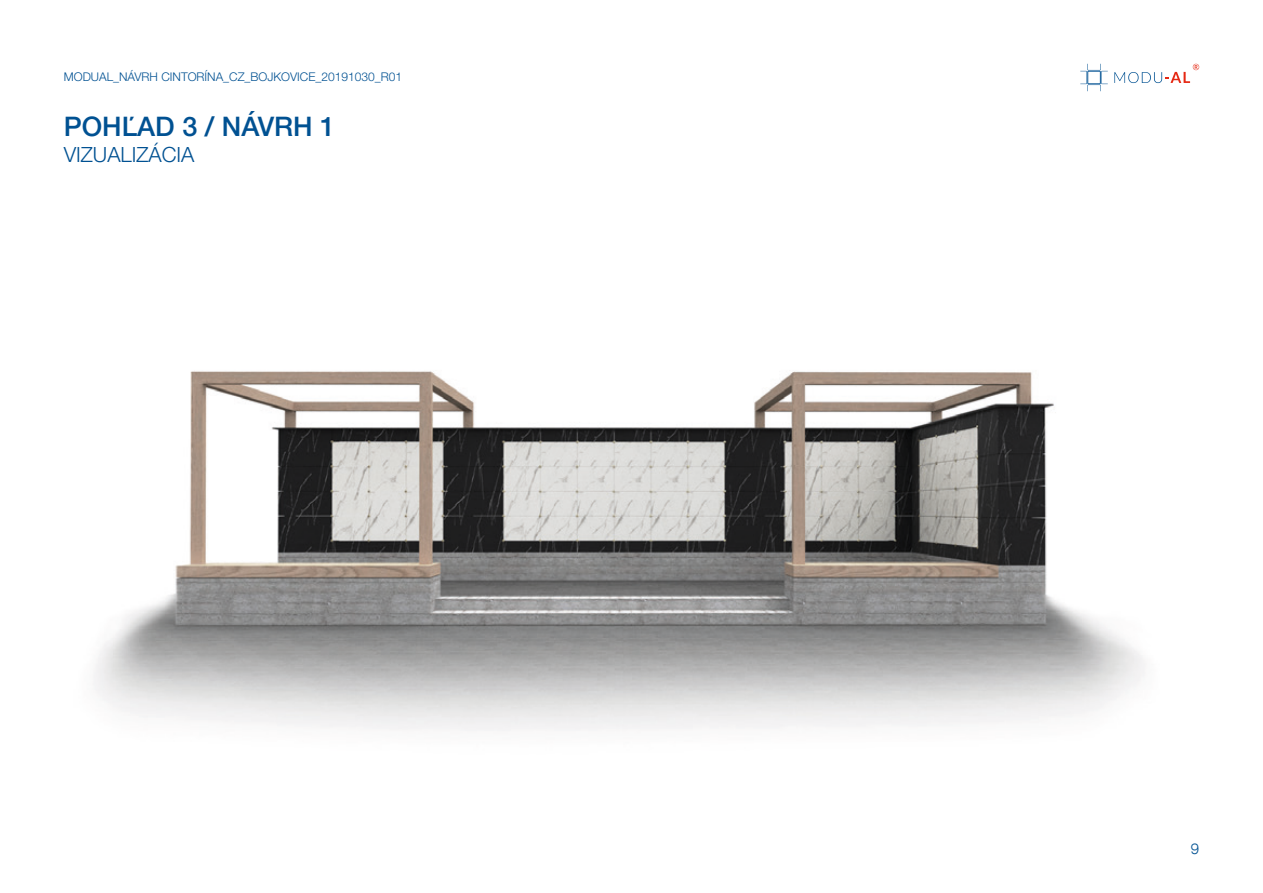
<style>
.page{position:relative;width:1263px;height:893px;background:#fff}
.page>*{position:absolute;margin:0;border:0;box-sizing:border-box;transform-origin:0 0}
.t1{font:500 27px "Helvetica Neue LT Pro";color:#005192}
.t2{font:300 21px "Helvetica Neue LT Pro";color:#005192}
.t3{font:300 15px "Helvetica Neue LT Com";color:#005192}
.t4{font:300 12px "Helvetica Neue LT Pro";color:#005192}
</style>
<div class="page">
<svg style="left:1114px;top:64px;width:85px;height:19px"></svg>
<svg style="left:1080px;top:64px;width:28px;height:27px"></svg>
<img style="left:93px;top:371px;width:1052px;height:360px">
<p class="t4" style="left:64px;top:69px;width:340px">MODUAL_NÁVRH CINTORÍNA_CZ_BOJKOVICE_20191030_R01</p>
<p class="t1" style="left:64px;top:110px;width:273px">POHĽAD 3 / NÁVRH 1</p>
<p class="t2" style="left:64px;top:142px;width:132px">VIZUALIZÁCIA</p>
<p class="t3" style="left:1191px;top:839px;width:10px">9</p>
</div>
